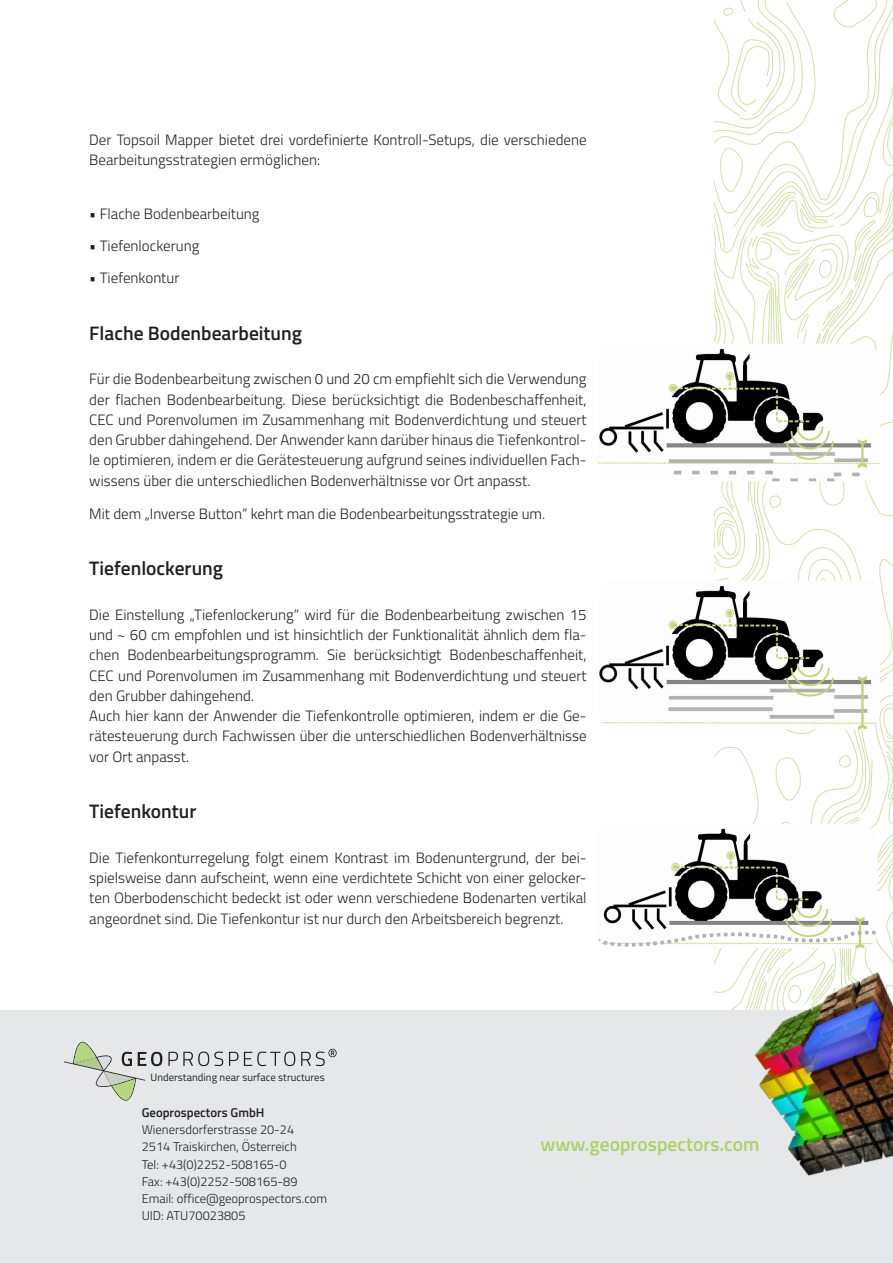
<style>
.page{position:relative;width:893px;height:1263px;background:#fff}
.page>*{position:absolute;margin:0;border:0;box-sizing:border-box;transform-origin:0 0}
.Subheadline{font:600 19.5px "Titillium";color:#231f20}
.Hervorhebung{font:600 19.5px "Titillium";color:#add368}
.Fließtext{font:300 15px/20.2px "Titillium";color:#231f20;text-align:justify}
.Kontaktleiste{font:300 12.75px "Titillium";color:#231f20}
.Kontaktleiste-2{font:600 12.75px "Titillium";color:#231f20}
.t1{font:10.65px "Titillium";letter-spacing:.005em;color:#231f20}
</style>
<div class="page">
<svg style="left:714px;top:0;width:179px;height:993px"></svg>
<div style="left:0;top:1010px;width:893px;height:253px;background:#e6e7e9"></div>
<svg style="left:64px;top:1041px;width:98px;height:60px"></svg>
<svg style="left:168px;top:1051px;width:55px;height:15px"></svg>
<svg style="left:229px;top:1051px;width:66px;height:15px"></svg>
<svg style="left:301px;top:1049px;width:36px;height:17px"></svg>
<img style="left:726px;top:957px;width:167px;height:219px">
<img style="left:599px;top:580px;width:281px;height:149px">
<img style="left:598px;top:824px;width:280px;height:124px">
<img style="left:598px;top:344px;width:282px;height:137px">
<p class="Fließtext" style="left:89px;top:129px;width:499px">Der Topsoil Mapper bietet drei vordefinierte Kontroll-Setups, die verschiedene<br>Bearbeitungsstrategien ermöglichen:</p>
<p class="Fließtext" style="left:89px;top:203px;width:172px">• Flache Bodenbearbeitung</p>
<p class="Fließtext" style="left:89px;top:235px;width:112px">• Tiefenlockerung</p>
<p class="Fließtext" style="left:89px;top:267px;width:92px">• Tiefenkontur</p>
<p class="Subheadline" style="left:89px;top:318px;width:214px">Flache Bodenbearbeitung</p>
<p class="Fließtext" style="left:89px;top:368px;width:499px">Für die Bodenbearbeitung zwischen 0 und 20 cm empfiehlt sich die Verwendung der flachen Bodenbearbeitung. Diese berücksichtigt die Bodenbeschaffenheit, CEC und Porenvolumen im Zusammenhang mit Bodenverdichtung und steuert den Grubber dahingehend. Der Anwender kann darüber hinaus die Tiefenkontrol&shy;le optimieren, indem er die Gerätesteuerung aufgrund seines individuellen Fach&shy;wissens über die unterschiedlichen Bodenverhältnisse vor Ort anpasst.</p>
<p class="Fließtext" style="left:89px;top:503px;width:457px">Mit dem „Inverse Button“ kehrt man die Bodenbearbeitungsstrategie um.</p>
<p class="Subheadline" style="left:89px;top:554px;width:135px">Tiefenlockerung</p>
<p class="Fließtext" style="left:89px;top:604px;width:499px">Die Einstellung „Tiefenlockerung“ wird für die Bodenbearbeitung zwischen 15 und ~ 60 cm empfohlen und ist hinsichtlich der Funktionalität ähnlich dem fla&shy;chen Bodenbearbeitungsprogramm. Sie berücksichtigt Bodenbeschaffenheit, CEC und Porenvolumen im Zusammenhang mit Bodenverdichtung und steuert den Grubber dahingehend.</p>
<p class="Fließtext" style="left:89px;top:705px;width:499px">Auch hier kann der Anwender die Tiefenkontrolle optimieren, indem er die Ge&shy;rätesteuerung durch Fachwissen über die unterschiedlichen Bodenverhältnisse vor Ort anpasst.</p>
<p class="Subheadline" style="left:89px;top:796px;width:109px">Tiefenkontur</p>
<p class="Fließtext" style="left:89px;top:847px;width:499px">Die Tiefenkonturregelung folgt einem Kontrast im Bodenuntergrund, der bei&shy;spielsweise dann aufscheint, wenn eine verdichtete Schicht von einer gelocker&shy;ten Oberbodenschicht bedeckt ist oder wenn verschiedene Bodenarten vertikal angeordnet sind. Die Tiefenkontur ist nur durch den Arbeitsbereich begrenzt.</p>
<p class="t1" style="left:150px;top:1069px;width:176px">Understanding near surface structures</p>
<p class="Kontaktleiste-2" style="left:142px;top:1103px;width:124px">Geoprospectors GmbH</p>
<p class="Kontaktleiste" style="left:142px;top:1120px;width:154px">Wienersdorferstrasse 20-24</p>
<p class="Kontaktleiste" style="left:142px;top:1138px;width:157px">2514 Traiskirchen, Österreich</p>
<p class="Kontaktleiste" style="left:142px;top:1155px;width:147px">Tel: +43(0)2252-508165-0</p>
<p class="Kontaktleiste" style="left:142px;top:1172px;width:157px">Fax: +43(0)2252-508165-89</p>
<p class="Kontaktleiste" style="left:142px;top:1189px;width:187px">Email: office@geoprospectors.com</p>
<p class="Kontaktleiste" style="left:142px;top:1207px;width:105px">UID: ATU70023805</p>
<p class="Hervorhebung" style="left:540px;top:1130px;width:220px">www.geoprospectors.com</p>
</div>
